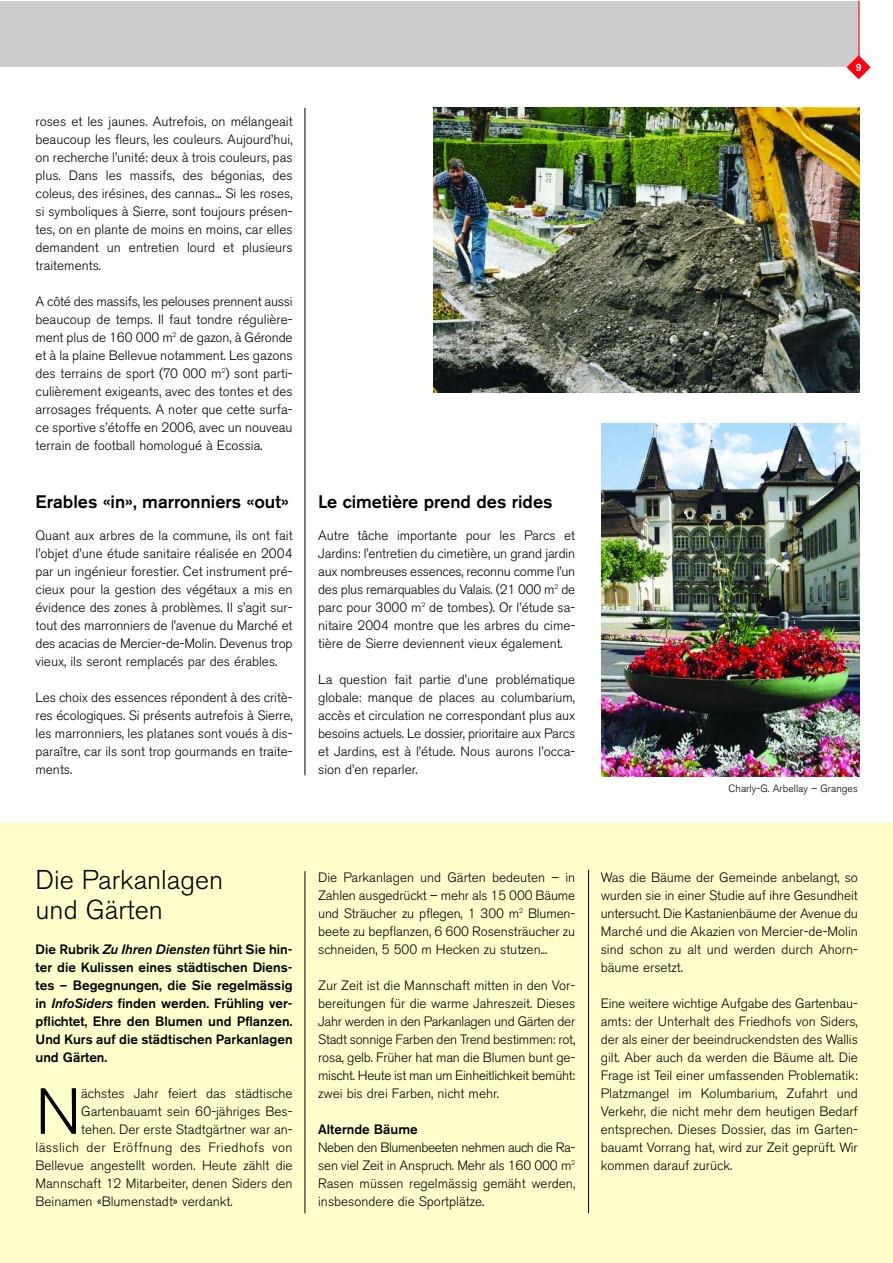
<style>
.page{position:relative;width:893px;height:1263px;background:#fff}
.page>*{position:absolute;margin:0;border:0;box-sizing:border-box;transform-origin:0 0}
.t1{font:300 64.5px "Akzidenz Grotesk BE";color:#000}
.t2{font:300 27px/30px "Akzidenz Grotesk BE";color:#000}
.t3{font:500 18px "Akzidenz Grotesk BE";color:#000}
.t4{font:300 13.5px/18px "Akzidenz Grotesk BE";color:#000;text-align:justify}
.t5{font:500 13.5px/18px "Akzidenz Grotesk BE";color:#000;text-align:justify}
.t6{font:300 13.5px "Akzidenz Grotesk BE";letter-spacing:.03em;color:#000}
.t7{font:300 10.5px "Akzidenz Grotesk BE";color:#000}
.t8{font:500 10.5px "Akzidenz Grotesk BE";color:#fff}
.s1{font-style:italic}
</style>
<div class="page">
<div style="left:0;top:2px;width:859px;height:65px;background:#ccc"></div>
<svg style="left:846px;top:55px;width:24px;height:24px"></svg>
<hr style="left:858px;top:2px;width:1px;height:65px;background:#ff000f">
<img style="left:434px;top:108px;width:425px;height:285px">
<div style="left:0;top:822px;width:892px;height:441px;background:#ffc"></div>
<hr style="left:305px;top:108px;width:1px;height:667px;background:#000">
<img style="left:601px;top:424px;width:258px;height:353px">
<hr style="left:588px;top:870px;width:1px;height:343px;background:#000">
<hr style="left:305px;top:871px;width:1px;height:342px;background:#000">
<p class="t4" style="left:36px;top:114px;width:258px">roses et les jaunes. Autrefois, on mélangeait beaucoup les fleurs, les couleurs. Aujourd’hui, on recherche l’unité: deux à trois couleurs, pas plus. Dans les massifs, des bégonias, des coleus, des irésines, des cannas... Si les roses, si symboliques à Sierre, sont toujours présen&shy;tes, on en plante de moins en moins, car elles demandent un entretien lourd et plusieurs traitements.</p>
<p class="t4" style="left:36px;top:294px;width:258px">A côté des massifs, les pelouses prennent aussi beaucoup de temps. Il faut tondre régulière&shy;ment plus de 160 000 m<sup>2</sup> de gazon, à Géronde et à la plaine Bellevue notamment. Les gazons des terrains de sport (70 000 m<sup>2</sup>) sont parti&shy;culièrement exigeants, avec des tontes et des arrosages fréquents. A noter que cette surfa&shy;ce sportive s’étoffe en 2006, avec un nouveau terrain de football homologué à Ecossia.</p>
<h3 class="t3" style="left:36px;top:496px;width:255px">Erables «in», marronniers «out»</h3>
<p class="t4" style="left:36px;top:528px;width:258px">Quant aux arbres de la commune, ils ont fait l’objet d’une étude sanitaire réalisée en 2004 par un ingénieur forestier. Cet instrument pré&shy;cieux pour la gestion des végétaux a mis en évidence des zones à problèmes. Il s’agit sur&shy;tout des marronniers de l’avenue du Marché et des acacias de Mercier-de-Molin. Devenus trop vieux, ils seront remplacés par des érables.</p>
<p class="t4" style="left:36px;top:690px;width:258px">Les choix des essences répondent à des critè&shy;res écologiques. Si présents autrefois à Sierre, les marronniers, les platanes sont voués à dis&shy;paraître, car ils sont trop gourmands en traite&shy;ments.</p>
<h3 class="t3" style="left:318px;top:496px;width:236px">Le cimetière prend des rides</h3>
<p class="t4" style="left:318px;top:528px;width:258px">Autre tâche importante pour les Parcs et Jardins: l’entretien du cimetière, un grand jardin aux nombreuses essences, reconnu comme l’un des plus remarquables du Valais. (21 000 m<sup>2</sup> de parc pour 3000 m<sup>2</sup> de tombes). Or l’étude sa&shy;nitaire 2004 montre que les arbres du cime&shy;tière de Sierre deviennent vieux également.</p>
<p class="t4" style="left:318px;top:672px;width:258px">La question fait partie d’une problématique globale: manque de places au columbarium, accès et circulation ne correspondant plus aux besoins actuels. Le dossier, prioritaire aux Parcs et Jardins, est à l’étude. Nous aurons l’occa&shy;sion d’en reparler.</p>
<p class="t8" style="left:855px;top:63px;width:7px">9</p>
<p class="t7" style="left:728px;top:784px;width:131px">Charly-G. Arbellay – Granges</p>
<h2 class="t2" style="left:36px;top:868px;width:189px">Die Parkanlagen und Gärten</h2>
<p class="t5" style="left:36px;top:941px;width:258px">Die Rubrik <span class="s1">Zu Ihren Diensten</span> führt Sie hin&shy;ter die Kulissen eines städtischen Diens&shy;tes – Begegnungen, die Sie regelmässig in <span class="s1">InfoSiders</span> finden werden. Frühling ver&shy;pflichtet, Ehre den Blumen und Pflanzen.<br>Und Kurs auf die städtischen Parkanlagen und Gärten.</p>
<h1 class="t1" style="left:36px;top:1088px;width:47px">N</h1>
<p class="t4" style="left:81px;top:1086px;width:213px">ächstes Jahr feiert das städtische</p>
<p class="t4" style="left:81px;top:1104px;width:213px">Gartenbauamt sein 60-jähriges Bes-</p>
<p class="t4" style="left:81px;top:1122px;width:213px">tehen. Der erste Stadtgärtner war an-</p>
<p class="t6" style="left:36px;top:1142px;width:258px">lässlich der Eröffnung des Friedhofs von</p>
<p class="t4" style="left:36px;top:1158px;width:258px">Bellevue angestellt worden. Heute zählt die</p>
<p class="t4" style="left:36px;top:1176px;width:258px">Mannschaft 12 Mitarbeiter, denen Siders den</p>
<p class="t4" style="left:36px;top:1194px;width:199px">Beinamen «Blumenstadt» verdankt.</p>
<p class="t4" style="left:318px;top:870px;width:258px">Die Parkanlagen und Gärten bedeuten – in Zahlen ausgedrückt – mehr als 15 000 Bäume und Sträucher zu pflegen, 1 300 m<sup>2</sup> Blumen&shy;beete zu bepflanzen, 6 600 Rosensträucher zu schneiden, 5 500 m Hecken zu stutzen...</p>
<p class="t4" style="left:318px;top:978px;width:258px">Zur Zeit ist die Mannschaft mitten in den Vor&shy;bereitungen für die warme Jahreszeit. Dieses Jahr werden in den Parkanlagen und Gärten der Stadt sonnige Farben den Trend bestimmen: rot, rosa, gelb. Früher hat man die Blumen bunt ge&shy;mischt. Heute ist man um Einheitlichkeit bemüht: zwei bis drei Farben, nicht mehr.</p>
<p class="t5" style="left:318px;top:1121px;width:101px">Alternde Bäume</p>
<p class="t4" style="left:318px;top:1140px;width:258px">Neben den Blumenbeeten nehmen auch die Ra&shy;sen viel Zeit in Anspruch. Mehr als 160 000 m<sup>2<br></sup>Rasen müssen regelmässig gemäht werden, insbesondere die Sportplätze.</p>
<p class="t4" style="left:600px;top:870px;width:258px">Was die Bäume der Gemeinde anbelangt, so wurden sie in einer Studie auf ihre Gesundheit untersucht. Die Kastanienbäume der Avenue du Marché und die Akazien von Mercier-de-Molin sind schon zu alt und werden durch Ahorn&shy;bäume ersetzt.</p>
<p class="t4" style="left:600px;top:996px;width:258px">Eine weitere wichtige Aufgabe des Gartenbau&shy;amts: der Unterhalt des Friedhofs von Siders, der als einer der beeindruckendsten des Wallis gilt. Aber auch da werden die Bäume alt. Die Frage ist Teil einer umfassenden Problematik:<br>Platzmangel im Kolumbarium, Zufahrt und Verkehr, die nicht mehr dem heutigen Bedarf entsprechen. Dieses Dossier, das im Garten&shy;bauamt Vorrang hat, wird zur Zeit geprüft. Wir kommen darauf zurück.</p>
</div>
